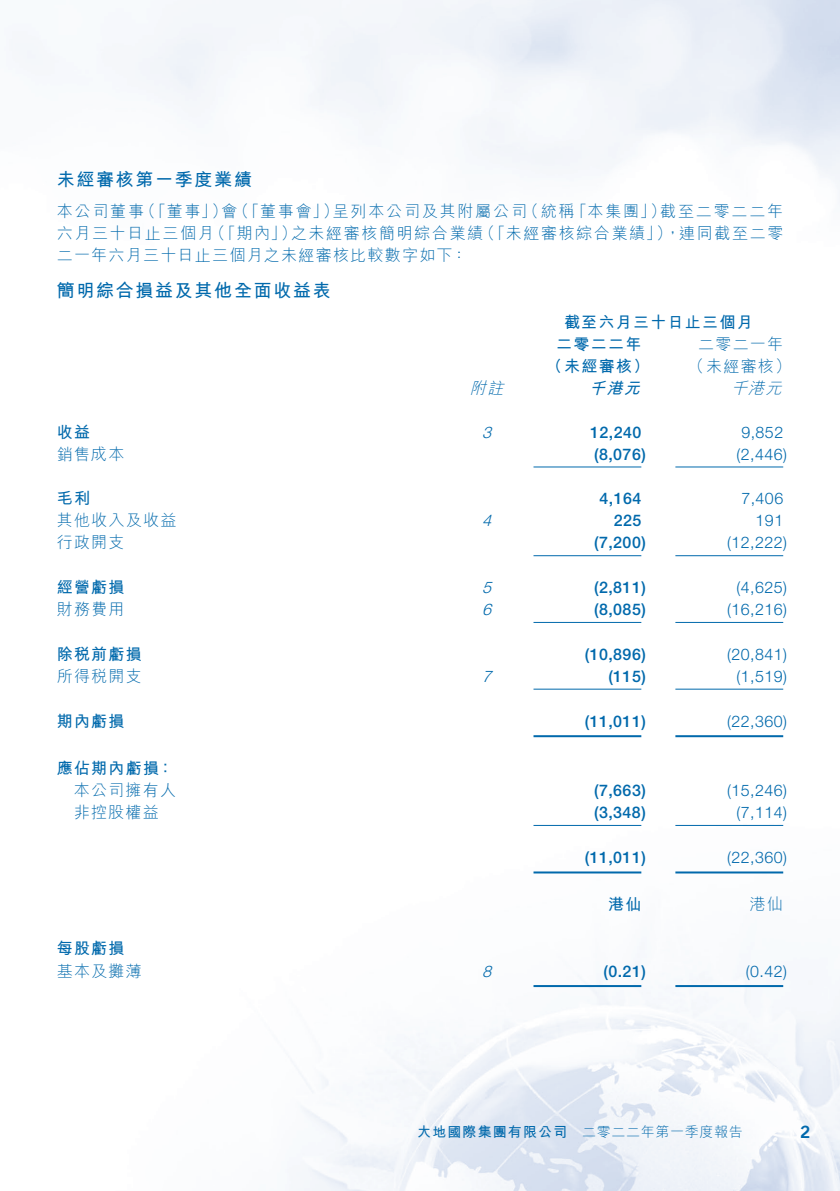
<style>
.page{position:relative;width:840px;height:1191px;background:#fff}
.page>*{position:absolute;margin:0;border:0;box-sizing:border-box;transform-origin:0 0}
.t1{font:700 18px "M Hei HK";letter-spacing:.095em;color:#0169ac}
.t2{font:17px "Trade Gothic LT Std Bd 2";color:#0169ac}
.t3{font:300 16px/22px "M Hei HK";letter-spacing:.08em;color:#0169ac}
.t4{font:300 16px "Helvetica Neue LT Std";letter-spacing:.03em;color:#0169ac}
.t5{font:500 16px "Helvetica Neue LT Std";letter-spacing:.03em;color:#0169ac}
.t6{font:700 16px "M Hei HK";letter-spacing:.08em;color:#0169ac}
.t7{font:300 16px "M Hei HK";letter-spacing:.1em;color:#0169ac}
.t8{font:300 16px "M Hei HK";letter-spacing:.115em;color:#0169ac}
.t9{font:italic 300 16px "Helvetica Neue LT Std";color:#0169ac}
.t10{font:italic 300 16px "M Hei HK";color:#0169ac}
.t11{font:italic 700 16px "M Hei HK";color:#0169ac}
.t12{font:300 14px "M Hei HK";letter-spacing:.05em;color:#0169ac}
.t13{font:700 14px "M Hei HK";letter-spacing:.08em;color:#0169ac}
</style>
<div class="page">
<img style="left:11px;top:0;width:828px;height:1191px">
<hr style="left:533px;top:466px;width:108px;height:1px;background:#0169ac">
<hr style="left:675px;top:466px;width:107px;height:1px;background:#0169ac">
<hr style="left:533px;top:555px;width:108px;height:1px;background:#0169ac">
<hr style="left:675px;top:555px;width:107px;height:1px;background:#0169ac">
<hr style="left:533px;top:622px;width:108px;height:1px;background:#0169ac">
<hr style="left:675px;top:622px;width:107px;height:1px;background:#0169ac">
<hr style="left:533px;top:688px;width:108px;height:1px;background:#0169ac">
<hr style="left:675px;top:688px;width:107px;height:1px;background:#0169ac">
<hr style="left:533px;top:735px;width:108px;height:2px;background:#0169ac">
<hr style="left:675px;top:735px;width:107px;height:2px;background:#0169ac">
<hr style="left:533px;top:825px;width:108px;height:1px;background:#0169ac">
<hr style="left:675px;top:825px;width:107px;height:1px;background:#0169ac">
<hr style="left:533px;top:871px;width:108px;height:2px;background:#0169ac">
<hr style="left:675px;top:871px;width:107px;height:2px;background:#0169ac">
<hr style="left:533px;top:985px;width:108px;height:2px;background:#0169ac">
<hr style="left:675px;top:985px;width:107px;height:2px;background:#0169ac">
<p class="t1" style="left:57px;top:166px;width:197px">未經審核第一季度業績</p>
<p class="t3" style="left:140px;top:200px;width:200px">（「董事」）（「董事會」）</p>
<p class="t3" style="left:522px;top:200px;width:53px">（統稱</p>
<p class="t3" style="left:570px;top:200px;width:96px">「本集團」）</p>
<p class="t8" style="left:332px;top:203px;width:196px">呈列本公司及其附屬公司</p>
<p class="t3" style="left:221px;top:200px;width:17px">會</p>
<p class="t8" style="left:659px;top:203px;width:124px">截至二零二二年</p>
<p class="t3" style="left:57px;top:200px;width:89px">本公司董事</p>
<p class="t3" style="left:209px;top:222px;width:89px">（「期內」）</p>
<p class="t7" style="left:478px;top:225px;width:195px">（「未經審核綜合業績」）</p>
<p class="t7" style="left:291px;top:225px;width:194px">之未經審核簡明綜合業績</p>
<p class="t3" style="left:57px;top:222px;width:411px">六月三十日止三個月<br>二一年六月三十日止三個月之未經審核比較數字如下：</p>
<p class="t1" style="left:57px;top:277px;width:275px">簡明綜合損益及其他全面收益表</p>
<p class="t3" style="left:664px;top:222px;width:120px">，連同截至二零</p>
<p class="t6" style="left:563px;top:310px;width:190px">截至六月三十日止三個月</p>
<p class="t3" style="left:697px;top:332px;width:86px">二零二一年</p>
<p class="t6" style="left:556px;top:332px;width:86px">二零二二年</p>
<p class="t6" style="left:546px;top:354px;width:105px">（未經審核）</p>
<p class="t3" style="left:687px;top:354px;width:105px">（未經審核(</p>
<p class="t10" style="left:469px;top:380px;width:39px">附註</p>
<p class="t11" style="left:588px;top:376px;width:57px">千港元</p>
<p class="t10" style="left:730px;top:380px;width:56px">千港元</p>
<p class="t6" style="left:57px;top:420px;width:35px">收益</p>
<p class="t9" style="left:481px;top:422px;width:15px">3</p>
<p class="t5" style="left:589px;top:422px;width:53px">12,240</p>
<p class="t4" style="left:741px;top:422px;width:43px">9,852</p>
<p class="t3" style="left:57px;top:442px;width:69px">銷售成本</p>
<p class="t5" style="left:593px;top:444px;width:53px">)8,076(</p>
<p class="t4" style="left:736px;top:444px;width:52px">)2,446(</p>
<p class="t6" style="left:57px;top:487px;width:35px">毛利</p>
<p class="t5" style="left:599px;top:489px;width:43px">4,164</p>
<p class="t4" style="left:741px;top:489px;width:43px">7,406</p>
<p class="t3" style="left:57px;top:509px;width:121px">其他收入及收益</p>
<p class="t9" style="left:481px;top:511px;width:15px">4</p>
<p class="t5" style="left:613px;top:511px;width:29px">225</p>
<p class="t4" style="left:755px;top:511px;width:29px">191</p>
<p class="t3" style="left:57px;top:531px;width:69px">行政開支</p>
<p class="t5" style="left:593px;top:533px;width:53px">)7,200(</p>
<p class="t4" style="left:726px;top:533px;width:61px">)12,222(</p>
<p class="t6" style="left:57px;top:575px;width:69px">經營虧損</p>
<p class="t9" style="left:481px;top:578px;width:15px">5</p>
<p class="t5" style="left:593px;top:578px;width:53px">)2,811(</p>
<p class="t4" style="left:736px;top:578px;width:52px">)4,625(</p>
<p class="t3" style="left:57px;top:598px;width:69px">財務費用</p>
<p class="t9" style="left:481px;top:600px;width:15px">6</p>
<p class="t5" style="left:593px;top:600px;width:53px">)8,085(</p>
<p class="t4" style="left:726px;top:600px;width:61px">)16,216(</p>
<p class="t6" style="left:57px;top:642px;width:86px">除稅前虧損</p>
<p class="t5" style="left:584px;top:644px;width:62px">)10,896(</p>
<p class="t4" style="left:726px;top:644px;width:61px">)20,841(</p>
<p class="t3" style="left:57px;top:665px;width:86px">所得稅開支</p>
<p class="t9" style="left:481px;top:666px;width:15px">7</p>
<p class="t5" style="left:608px;top:666px;width:39px">)115(</p>
<p class="t4" style="left:736px;top:666px;width:52px">)1,519(</p>
<p class="t6" style="left:57px;top:709px;width:69px">期內虧損</p>
<p class="t6" style="left:57px;top:756px;width:118px">應佔期內虧損：</p>
<p class="t5" style="left:584px;top:711px;width:62px">)11,011(</p>
<p class="t4" style="left:726px;top:711px;width:61px">)22,360(</p>
<p class="t3" style="left:74px;top:779px;width:104px">本公司擁有人</p>
<p class="t5" style="left:593px;top:781px;width:53px">)7,663(</p>
<p class="t4" style="left:726px;top:780px;width:61px">)15,246(</p>
<p class="t3" style="left:74px;top:801px;width:86px">非控股權益</p>
<p class="t5" style="left:593px;top:803px;width:53px">)3,348(</p>
<p class="t4" style="left:736px;top:802px;width:52px">)7,114(</p>
<p class="t5" style="left:584px;top:847px;width:62px">)11,011(</p>
<p class="t4" style="left:726px;top:847px;width:61px">)22,360(</p>
<p class="t6" style="left:607px;top:893px;width:35px">港仙</p>
<p class="t3" style="left:749px;top:893px;width:35px">港仙</p>
<p class="t6" style="left:57px;top:937px;width:69px">每股虧損</p>
<p class="t3" style="left:57px;top:959px;width:86px">基本及攤薄</p>
<p class="t9" style="left:481px;top:961px;width:15px">8</p>
<p class="t5" style="left:603px;top:961px;width:44px">)0.21(</p>
<p class="t4" style="left:745px;top:961px;width:43px">)0.42(</p>
<p class="t13" style="left:417px;top:1121px;width:151px">大地國際集團有限公司</p>
<p class="t12" style="left:581px;top:1124px;width:162px">二零二二年第一季度報告</p>
<p class="t2" style="left:799px;top:1121px;width:12px">2</p>
</div>
